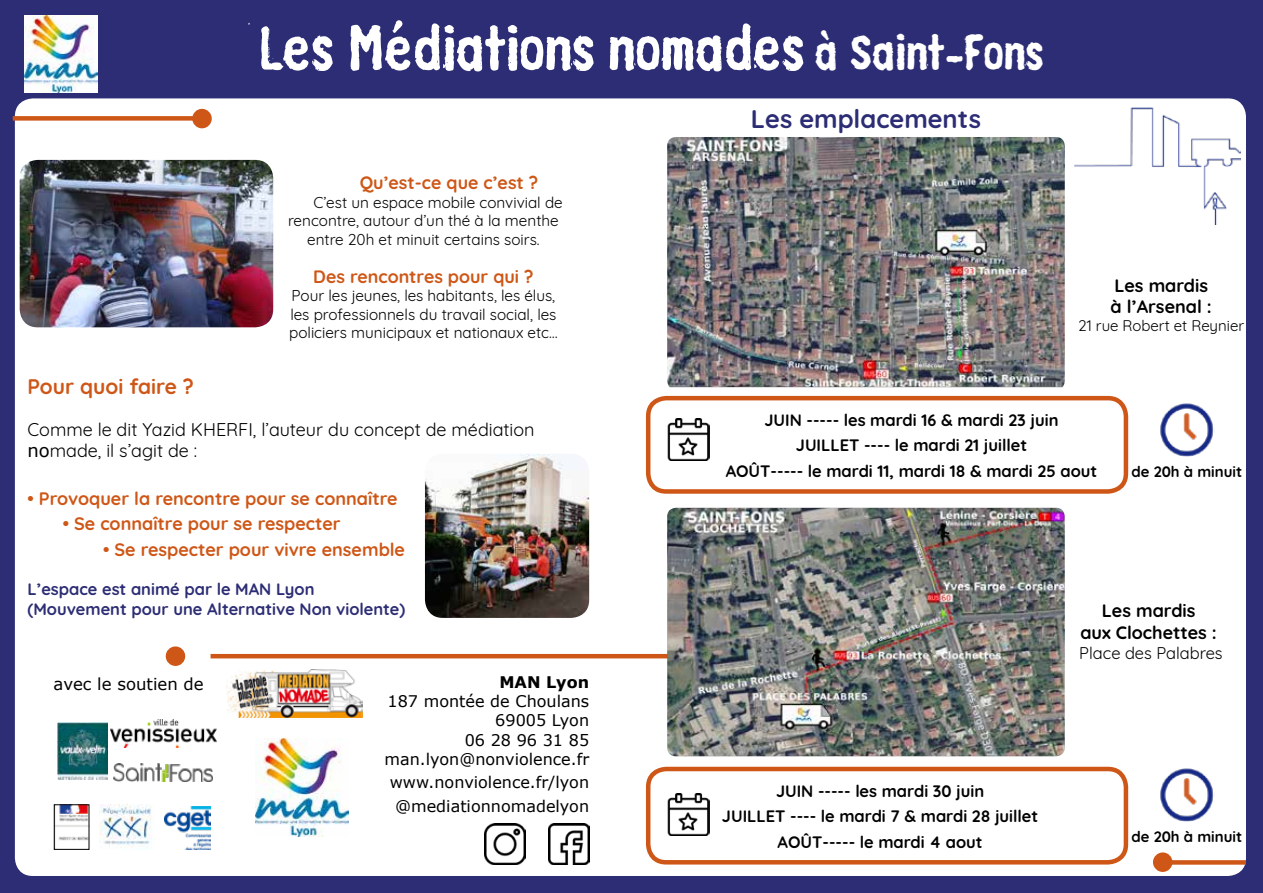
<style>
.page{position:relative;width:1263px;height:893px;background:#2c2d74}
.page>*{position:absolute;margin:0;border:0;box-sizing:border-box;transform-origin:0 0}
.t1{font:58.5px "Russisch Brot LT Eat Text";color:#fff}
.t2{font:700 25.5px "Quicksand";color:#2c2d74}
.t3{font:700 21px "Quicksand";color:#ce5717}
.t4{font:700 18px "Quicksand";color:#ce5717}
.t5{font:18px/21.6px "Quicksand";color:#000}
.t6{font:700 18px/21.6px "Quicksand";color:#000}
.t7{font:700 17.85px "Quicksand";color:#ce5717}
.t8{font:700 16.5px/25.5px "Quicksand";color:#020203;text-align:center}
.t9{font:700 16.5px/19.8px "Quicksand";color:#2c2d74}
.t10{font:16.5px "Quicksand";color:#000}
.t11{font:16.5px "Verdana";color:#000}
.t12{font:16.05px/19.2px "Verdana";color:#000;text-align:right}
.t13{font:700 16.05px "Verdana";color:#000}
.t14{font:15.3px/18.5px "Quicksand";color:#000}
.t15{font:700 15px "Quicksand";color:#000}
.t16{font:15px "Quicksand";color:#000}
.s1{font-size:46.5px}
.s2{font-family:"Verdana"}
</style>
<div class="page">
<div style="left:15px;top:98px;width:1231px;height:778px;background:#fff;border-radius:18px"></div>
<img style="left:255px;top:738px;width:94px;height:99px">
<img style="left:24px;top:15px;width:73px;height:78px">
<img style="left:20px;top:160px;width:253px;height:167px">
<img style="left:164px;top:807px;width:47px;height:43px">
<img style="left:100px;top:804px;width:52px;height:44px">
<img style="left:226px;top:669px;width:136px;height:48px">
<img style="left:57px;top:723px;width:51px;height:56px">
<img style="left:56px;top:806px;width:31px;height:35px">
<div style="left:54px;top:804px;width:35px;height:46px;border:1px solid #000"></div>
<div style="left:13px;top:116px;width:189px;height:5px;background:#ce5616"></div>
<div style="left:1167px;top:860px;width:79px;height:5px;background:#ce5616"></div>
<div style="left:192px;top:109px;width:20px;height:19px;background:#ce5616;border-radius:50%"></div>
<div style="left:1153px;top:852px;width:19px;height:20px;background:#ce5616;border-radius:50%"></div>
<div style="left:166px;top:646px;width:19px;height:20px;background:#ce5616;border-radius:50%"></div>
<hr style="left:211px;top:654px;width:461px;height:4px;background:#ce5616">
<img style="left:111px;top:719px;width:106px;height:29px">
<img style="left:113px;top:763px;width:100px;height:18px">
<img style="left:425px;top:454px;width:164px;height:164px">
<img style="left:667px;top:137px;width:398px;height:250px">
<img style="left:667px;top:508px;width:398px;height:248px">
<div style="left:646px;top:396px;width:482px;height:98px;border:4px solid #ce5616;border-radius:18px"></div>
<div style="left:646px;top:767px;width:482px;height:97px;border:4px solid #ce5616;border-radius:18px"></div>
<img style="left:1160px;top:403px;width:53px;height:54px">
<img style="left:1160px;top:768px;width:53px;height:54px">
<img style="left:1075px;top:108px;width:166px;height:117px">
<img style="left:548px;top:824px;width:41px;height:40px">
<img style="left:485px;top:824px;width:41px;height:40px">
<img style="left:667px;top:794px;width:42px;height:42px">
<img style="left:667px;top:418px;width:42px;height:43px">
<h1 class="t1" style="left:259px;top:9px;width:787px">Les Médiations nomades <span class="s1">à Saint-Fons</span></h1>
<p class="t7" style="left:360px;top:168px;width:180px">Qu’est-ce que c’est ?</p>
<p class="t14" style="left:313px;top:192px;width:251px">C’est un espace mobile convivial de</p>
<p class="t14" style="left:288px;top:210px;width:272px">rencontre, autour d’un thé à la menthe</p>
<p class="t14" style="left:307px;top:228px;width:234px">entre 20h et minuit certains soirs.</p>
<p class="t7" style="left:313px;top:262px;width:222px">Des rencontres pour qui ?</p>
<p class="t14" style="left:289px;top:285px;width:270px">Pour les jeunes, les habitants, les élus, les professionnels du travail social, les policiers municipaux et nationaux etc…</p>
<h3 class="t3" style="left:28px;top:370px;width:168px">Pour quoi faire ?</h3>
<p class="t5" style="left:28px;top:417px;width:509px">Comme le dit Yazid KHERFI, l’auteur du concept de médiation <span class="s2">no</span>made, il s’agit de :</p>
<p class="t4" style="left:28px;top:483px;width:372px">• Provoquer la rencontre pour se connaître</p>
<p class="t4" style="left:63px;top:509px;width:279px">• Se connaître pour se respecter</p>
<p class="t4" style="left:103px;top:534px;width:303px">• Se respecter pour vivre ensemble</p>
<p class="t9" style="left:28px;top:578px;width:379px">L’espace est animé par le MAN Lyon (Mouvement pour une Alternative Non violente)</p>
<p class="t11" style="left:54px;top:672px;width:152px">avec le soutien de</p>
<p class="t13" style="left:499px;top:671px;width:91px">MAN Lyon</p>
<p class="t12" style="left:384px;top:691px;width:206px">187 montée de Choulans<br>69005 Lyon<br>06 28 96 31 85 man.lyon@nonviolence.fr</p>
<p class="t12" style="left:390px;top:770px;width:201px;line-height:23.7px;text-align:center">www.nonviolence.fr/lyon @mediationnomadelyon</p>
<h2 class="t2" style="left:751px;top:98px;width:232px">Les emplacements</h2>
<p class="t6" style="left:1110px;top:273px;width:103px">Les mardis à l’Arsenal :</p>
<p class="t16" style="left:1078px;top:314px;width:167px">21 rue Robert et Reynier</p>
<p class="t8" style="left:726px;top:406px;width:373px">JUIN ----- les mardi 16 &amp; mardi 23 juin<br>JUILLET ---- le mardi 21 juillet<br>AOÛT----- le mardi 11, mardi 18 &amp; mardi 25 aout</p>
<p class="t15" style="left:1131px;top:459px;width:112px">de 20h à minuit</p>
<p class="t6" style="left:1080px;top:598px;width:138px;text-align:center">Les mardis<br>aux Clochettes :</p>
<p class="t10" style="left:1079px;top:640px;width:145px">Place des Palabres</p>
<p class="t8" style="left:722px;top:776px;width:318px">JUIN ----- les mardi 30 juin<br>JUILLET ---- le mardi 7 &amp; mardi 28 juillet<br>AOÛT----- le mardi 4 aout</p>
<p class="t15" style="left:1131px;top:825px;width:112px">de 20h à minuit</p>
</div>
